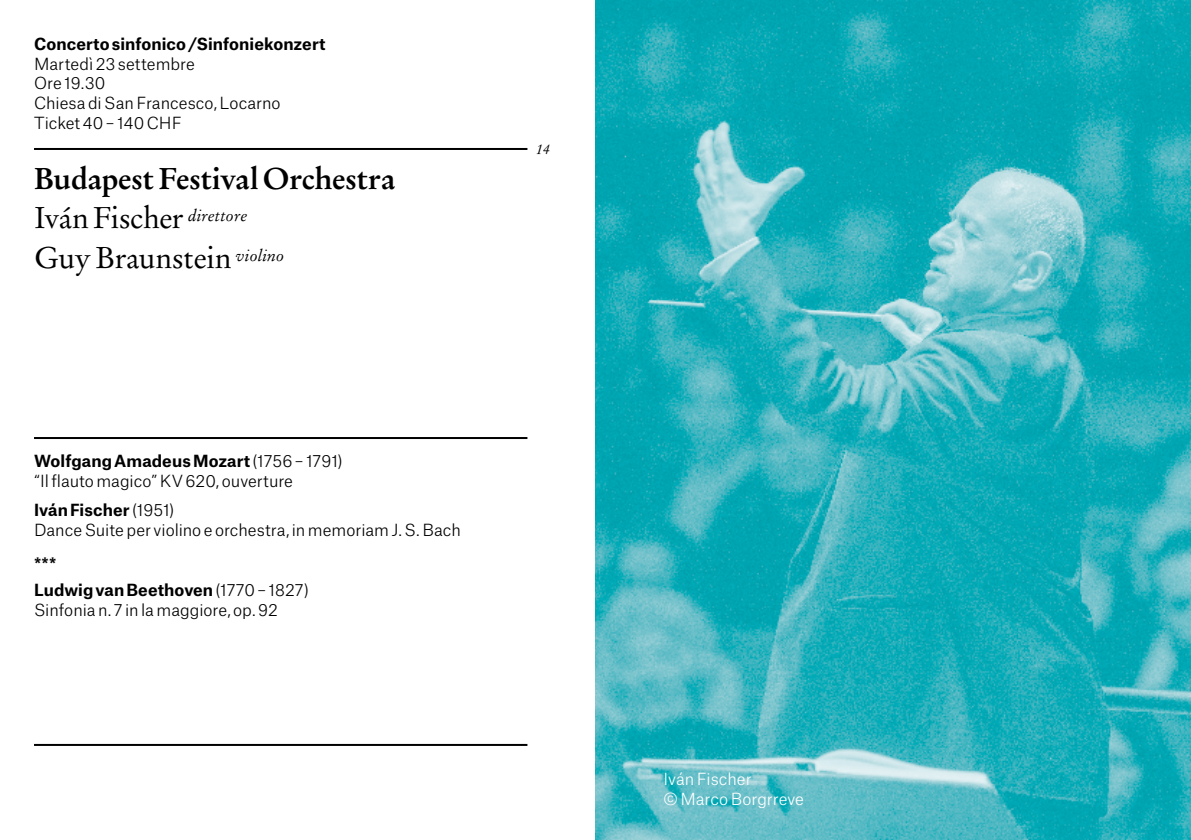
<style>
.page{position:relative;width:1191px;height:840px;background:#fff}
.page>*{position:absolute;margin:0;border:0;box-sizing:border-box;transform-origin:0 0}
.t1{font:700 30px/39.6px "Stempel Garamond LT Pro";letter-spacing:-.02em;color:#000}
.t2{font:300 16px/19.8px "Atlas Grotesk";color:#000}
.t3{font:700 16px/25.8px "Atlas Grotesk";letter-spacing:.005em;color:#000}
.t4{font:300 16px/20px "Atlas Grotesk";letter-spacing:-.005em;color:#fff}
.t5{font:italic 14px "Stempel Garamond LT Pro";color:#000}
.s1{font-weight:400}
.s2{font-weight:700}
.s3{font-weight:300}
</style>
<div class="page">
<hr style="left:34px;top:148px;width:493px;height:2px;background:#000">
<hr style="left:34px;top:437px;width:493px;height:2px;background:#000">
<hr style="left:34px;top:743px;width:493px;height:2px;background:#000">
<img style="left:595px;top:0;width:596px;height:839px">
<p class="t3" style="left:34px;top:29px;width:293px">Concerto sinfonico /Sinfoniekonzert</p>
<p class="t2" style="left:34px;top:52px;width:248px">Martedì 23 settembre<br>Ore 19.30<br>Chiesa di San Francesco, Locarno<br>Ticket 40 – 140 CHF</p>
<h1 class="t1" style="left:34px;top:158px;width:363px">Budapest Festival Orchestra<br><span class="s1">Iván Fischer</span> <sup>direttore<br></sup><span class="s1">Guy Braunstein</span> <sup>violino</sup></h1>
<p class="t2" style="left:34px;top:449px;width:310px"><span class="s2">Wolfgang Amadeus Mozart</span> (1756 – 1791) “Il flauto magico” KV 620, ouverture</p>
<p class="t2" style="left:34px;top:498px;width:428px"><span class="s2">Iván Fischer</span> (1951)<br>Dance Suite per violino e orchestra, in memoriam J. S. Bach</p>
<p class="t3" style="left:34px;top:549px;width:276px">***<br>Ludwig van Beethoven <span class="s3">(1770 – 1827)</span></p>
<p class="t2" style="left:34px;top:598px;width:245px">Sinfonia n. 7 in la maggiore, op. 92</p>
<p class="t5" style="left:536px;top:140px;width:15px">14</p>
<p class="t4" style="left:663px;top:766px;width:142px">Iván Fischer<br>© Marco Borgrreve</p>
</div>
